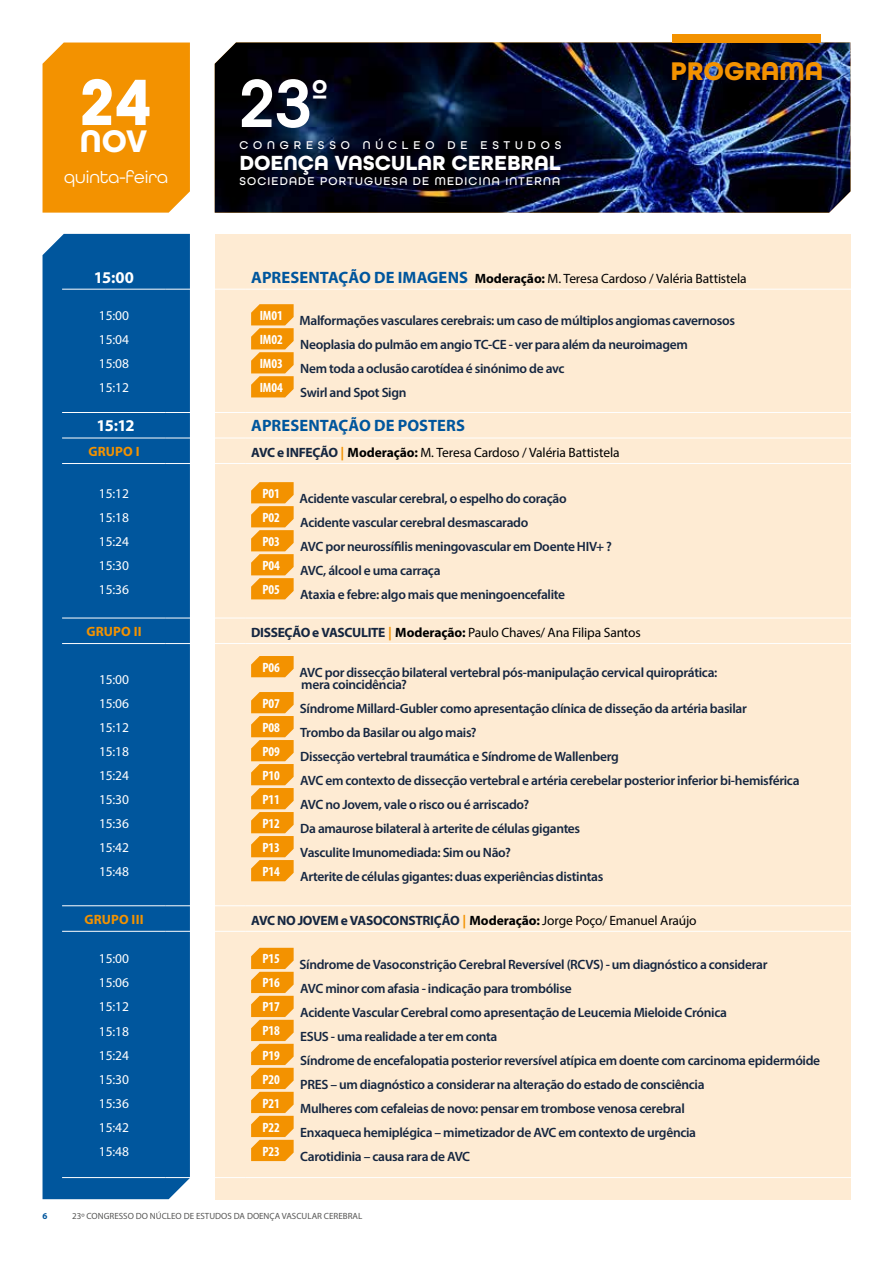
<style>
.page{position:relative;width:893px;height:1263px;background:#fff}
.page>*{position:absolute;margin:0;border:0;box-sizing:border-box;transform-origin:0 0}
.t1{font:600 71.85px "All Round Gothic";color:#fff}
.t2{font:700 33px "All Round Gothic";color:#fff}
.t3{font:700 27px "All Round Gothic";color:#f39200}
.t4{font:700 21.6px "All Round Gothic";color:#fff}
.t5{font:18px "All Round Gothic";color:#fff}
.t6{font:700 16.5px "Myriad Pro";letter-spacing:.005em;color:#00569d}
.t7{font:700 16.5px "Myriad Pro";letter-spacing:-.055em;color:#fff}
.t8{font:600 13.5px/24px "Myriad Pro";letter-spacing:-.025em;color:#152640}
.t9{font:13.5px "Myriad Pro";letter-spacing:-.015em;color:#000}
.t10{font:13.5px/24px "Myriad Pro";letter-spacing:-.01em;color:#fff;text-align:justify}
.t11{font:700 condensed 13.5px "Myriad Pro";letter-spacing:-.01em;color:#fff}
.t12{font:700 13.5px "Myriad Pro";letter-spacing:-.02em;color:#152640}
.t13{font:700 13.5px "Myriad Pro";letter-spacing:.01em;color:#f39200}
.t14{font:500 11.85px "All Round Gothic";letter-spacing:.1em;color:#fff}
.t15{font:500 11.85px "All Round Gothic";letter-spacing:.41em;color:#fff}
.t16{font:9px "Myriad Pro";color:#575756}
.t17{font:700 9px "Myriad Pro";color:#00569d}
.s1{font-weight:700;font-size:16.5px;color:#00569d}
.s2{font-weight:700}
.s3{font-weight:700;color:#152640}
.s4{font-weight:700;color:#f39200}
.s5{color:#f39200}
.s6{color:#000}
.s7{font-weight:400;color:#000}
</style>
<div class="page">
<div style="left:43px;top:43px;width:147px;height:170px;background:#f39200"></div>
<div style="left:215px;top:234px;width:635px;height:965px;background:#feebd3"></div>
<div style="left:43px;top:234px;width:147px;height:965px;background:#00569d"></div>
<hr style="left:62px;top:463px;width:104px;height:1px;background:#fff">
<hr style="left:166px;top:463px;width:79px;height:1px;background:#fff">
<hr style="left:245px;top:463px;width:636px;height:1px;background:#fff">
<hr style="left:62px;top:643px;width:104px;height:1px;background:#fff">
<hr style="left:166px;top:643px;width:79px;height:1px;background:#fff">
<hr style="left:245px;top:643px;width:636px;height:1px;background:#fff">
<hr style="left:62px;top:931px;width:104px;height:1px;background:#fff">
<hr style="left:166px;top:931px;width:79px;height:1px;background:#fff">
<hr style="left:245px;top:931px;width:636px;height:1px;background:#fff">
<hr style="left:62px;top:412px;width:104px;height:1px;background:#fff">
<hr style="left:62px;top:438px;width:104px;height:1px;background:#fff">
<hr style="left:62px;top:618px;width:104px;height:1px;background:#fff">
<hr style="left:62px;top:905px;width:104px;height:1px;background:#fff">
<hr style="left:62px;top:1177px;width:104px;height:1px;background:#fff">
<hr style="left:166px;top:412px;width:79px;height:1px;background:#fff">
<hr style="left:166px;top:438px;width:79px;height:1px;background:#fff">
<hr style="left:166px;top:618px;width:79px;height:1px;background:#fff">
<hr style="left:166px;top:905px;width:79px;height:1px;background:#fff">
<hr style="left:166px;top:1177px;width:79px;height:1px;background:#fff">
<hr style="left:245px;top:412px;width:636px;height:1px;background:#fff">
<hr style="left:245px;top:438px;width:636px;height:1px;background:#fff">
<hr style="left:245px;top:618px;width:636px;height:1px;background:#fff">
<hr style="left:245px;top:905px;width:636px;height:1px;background:#fff">
<hr style="left:245px;top:1177px;width:636px;height:1px;background:#fff">
<hr style="left:62px;top:289px;width:104px;height:1px;background:#fff">
<hr style="left:166px;top:289px;width:79px;height:1px;background:#fff">
<hr style="left:245px;top:289px;width:636px;height:1px;background:#fff">
<svg style="left:251px;top:304px;width:43px;height:93px;background:#f4a124"></svg>
<svg style="left:251px;top:482px;width:43px;height:117px;background:#f4a125"></svg>
<svg style="left:251px;top:656px;width:43px;height:21px"></svg>
<svg style="left:251px;top:692px;width:43px;height:189px;background:#f4a125"></svg>
<svg style="left:251px;top:948px;width:43px;height:213px;background:#f4a125"></svg>
<img style="left:215px;top:43px;width:635px;height:170px">
<div style="left:672px;top:34px;width:149px;height:9px;background:#f39200"></div>
<h2 class="t2" style="left:80px;top:121px;width:73px"><sup>24</sup>NOV</h2>
<h3 class="t5" style="left:64px;top:166px;width:105px">quinta-feira</h3>
<h1 class="t1" style="left:239px;top:60px;width:90px">23<sup>º</sup></h1>
<p class="t15" style="left:239px;top:138px;width:323px">CONGRESSO NÚCLEO DE ESTUDOS</p>
<h3 class="t4" style="left:239px;top:150px;width:323px">DOENÇA VASCULAR CEREBRAL</h3>
<p class="t14" style="left:239px;top:174px;width:322px">SOCIEDADE PORTUGUESA DE MEDICINA INTERNA</p>
<h3 class="t3" style="left:670px;top:55px;width:154px">PROGRAMA</h3>
<p class="t7" style="left:94px;top:266px;width:42px">15:00</p>
<p class="t9" style="left:251px;top:270px;width:497px"><span class="s1">APRESENTAÇÃO DE IMAGENS</span> <span class="s2">Moderação:</span> M. Teresa Cardoso / Valéria Battistela</p>
<p class="t10" style="left:99px;top:303px;width:31px">15:00<br>15:04<br>15:08<br>15:12</p>
<p class="t8" style="left:260px;top:309px;width:477px"><sup>IM01</sup> Malformações vasculares cerebrais: um caso de múltiplos angiomas cavernosos <sup>IM02</sup> Neoplasia do pulmão em angio TC-CE - ver para além da neuroimagem<br><sup>IM03</sup> Nem toda a oclusão carotídea é sinónimo de avc<br><sup>IM04</sup> Swirl and Spot Sign</p>
<p class="t7" style="left:97px;top:415px;width:40px">15:12</p>
<p class="t6" style="left:251px;top:415px;width:215px">APRESENTAÇÃO DE POSTERS</p>
<p class="t13" style="left:88px;top:442px;width:53px">GRUPO I</p>
<p class="t9" style="left:251px;top:444px;width:370px"><span class="s3">AVC e INFEÇÃO</span> <span class="s4">|</span> <span class="s2">Moderação:</span> M. Teresa Cardoso / Valéria Battistela</p>
<p class="t10" style="left:99px;top:481px;width:31px">15:12<br>15:18<br>15:24<br>15:30<br>15:36</p>
<p class="t11" style="left:263px;top:485px;width:19px">P01</p>
<p class="t8" style="left:300px;top:486px;width:269px">Acidente vascular cerebral, o espelho do coração</p>
<p class="t11" style="left:263px;top:509px;width:19px">P02</p>
<p class="t8" style="left:300px;top:510px;width:230px">Acidente vascular cerebral desmascarado</p>
<p class="t11" style="left:263px;top:533px;width:19px">P03</p>
<p class="t8" style="left:300px;top:534px;width:313px">AVC por neurossífilis meningovascular em Doente HIV+ ?</p>
<p class="t11" style="left:263px;top:557px;width:19px">P04</p>
<p class="t8" style="left:300px;top:558px;width:142px">AVC, álcool e uma carraça</p>
<p class="t11" style="left:263px;top:581px;width:19px">P05</p>
<p class="t8" style="left:300px;top:582px;width:266px">Ataxia e febre: algo mais que meningoencefalite</p>
<p class="t13" style="left:86px;top:622px;width:57px">GRUPO II</p>
<p class="t9" style="left:251px;top:624px;width:391px"><span class="s3">DISSEÇÃO e VASCULITE</span> <span class="s4">|</span> <span class="s2">Moderação:</span> Paulo Chaves/ Ana Filipa Santos</p>
<p class="t10" style="left:99px;top:667px;width:31px">15:00<br>15:06<br>15:12<br>15:18<br>15:24<br>15:30<br>15:36<br>15:42<br>15:48</p>
<p class="t11" style="left:263px;top:659px;width:19px">P06</p>
<p class="t8" style="left:300px;top:666px;width:419px;line-height:12px">AVC por dissecção bilateral vertebral pós-manipulação cervical quiroprática: mera coincidência?</p>
<p class="t11" style="left:263px;top:695px;width:19px">P07</p>
<p class="t8" style="left:300px;top:696px;width:448px">Síndrome Millard-Gubler como apresentação clínica de disseção da artéria basilar</p>
<p class="t11" style="left:263px;top:719px;width:19px">P08</p>
<p class="t8" style="left:300px;top:720px;width:178px">Trombo da Basilar ou algo mais?</p>
<p class="t11" style="left:263px;top:743px;width:19px">P09</p>
<p class="t8" style="left:300px;top:744px;width:320px">Dissecção vertebral traumática e Síndrome de Wallenberg</p>
<p class="t11" style="left:263px;top:767px;width:19px">P10</p>
<p class="t8" style="left:300px;top:768px;width:501px">AVC em contexto de dissecção vertebral e artéria cerebelar posterior inferior bi-hemisférica</p>
<p class="t11" style="left:263px;top:791px;width:19px">P11</p>
<p class="t8" style="left:300px;top:792px;width:230px">AVC no Jovem, vale o risco ou é arriscado?</p>
<p class="t11" style="left:263px;top:815px;width:19px">P12</p>
<p class="t8" style="left:300px;top:816px;width:281px">Da amaurose bilateral à arterite de células gigantes</p>
<p class="t11" style="left:263px;top:839px;width:19px">P13</p>
<p class="t8" style="left:300px;top:840px;width:212px">Vasculite Imunomediada: Sim ou Não?</p>
<p class="t11" style="left:263px;top:863px;width:19px">P14</p>
<p class="t8" style="left:300px;top:864px;width:305px">Arterite de células gigantes: duas experiências distintas</p>
<p class="t13" style="left:84px;top:910px;width:61px">GRUPO III</p>
<p class="t12" style="left:251px;top:911px;width:447px">AVC NO JOVEM e VASOCONSTRIÇÃO <span class="s5">|</span> <span class="s6">Moderação:</span> <span class="s7">Jorge Poço/ Emanuel Araújo</span></p>
<p class="t10" style="left:99px;top:947px;width:31px">15:00<br>15:06<br>15:12<br>15:18<br>15:24<br>15:30<br>15:36<br>15:42<br>15:48</p>
<p class="t11" style="left:263px;top:950px;width:19px">P15</p>
<p class="t8" style="left:300px;top:952px;width:469px">Síndrome de Vasoconstrição Cerebral Reversível (RCVS) - um diagnóstico a considerar</p>
<p class="t11" style="left:263px;top:974px;width:19px">P16</p>
<p class="t8" style="left:300px;top:976px;width:273px">AVC minor com afasia - indicação para trombólise</p>
<p class="t11" style="left:263px;top:998px;width:19px">P17</p>
<p class="t8" style="left:300px;top:1000px;width:428px">Acidente Vascular Cerebral como apresentação de Leucemia Mieloide Crónica</p>
<p class="t11" style="left:263px;top:1022px;width:19px">P18</p>
<p class="t8" style="left:300px;top:1024px;width:199px">ESUS - uma realidade a ter em conta</p>
<p class="t11" style="left:263px;top:1046px;width:19px">P19</p>
<p class="t8" style="left:300px;top:1048px;width:521px">Síndrome de encefalopatia posterior reversível atípica em doente com carcinoma epidermóide</p>
<p class="t11" style="left:263px;top:1070px;width:19px">P20</p>
<p class="t8" style="left:300px;top:1072px;width:406px">PRES – um diagnóstico a considerar na alteração do estado de consciência</p>
<p class="t11" style="left:263px;top:1094px;width:19px">P21</p>
<p class="t8" style="left:300px;top:1096px;width:386px">Mulheres com cefaleias de novo: pensar em trombose venosa cerebral</p>
<p class="t11" style="left:263px;top:1118px;width:19px">P22</p>
<p class="t8" style="left:300px;top:1120px;width:397px">Enxaqueca hemiplégica – mimetizador de AVC em contexto de urgência</p>
<p class="t11" style="left:263px;top:1142px;width:19px">P23</p>
<p class="t8" style="left:300px;top:1144px;width:171px">Carotidinia – causa rara de AVC</p>
<p class="t17" style="left:43px;top:1210px;width:6px">6</p>
<p class="t16" style="left:72px;top:1210px;width:292px">23º CONGRESSO DO NÚCLEO DE ESTUDOS DA DOENÇA VASCULAR CEREBRAL</p>
</div>
